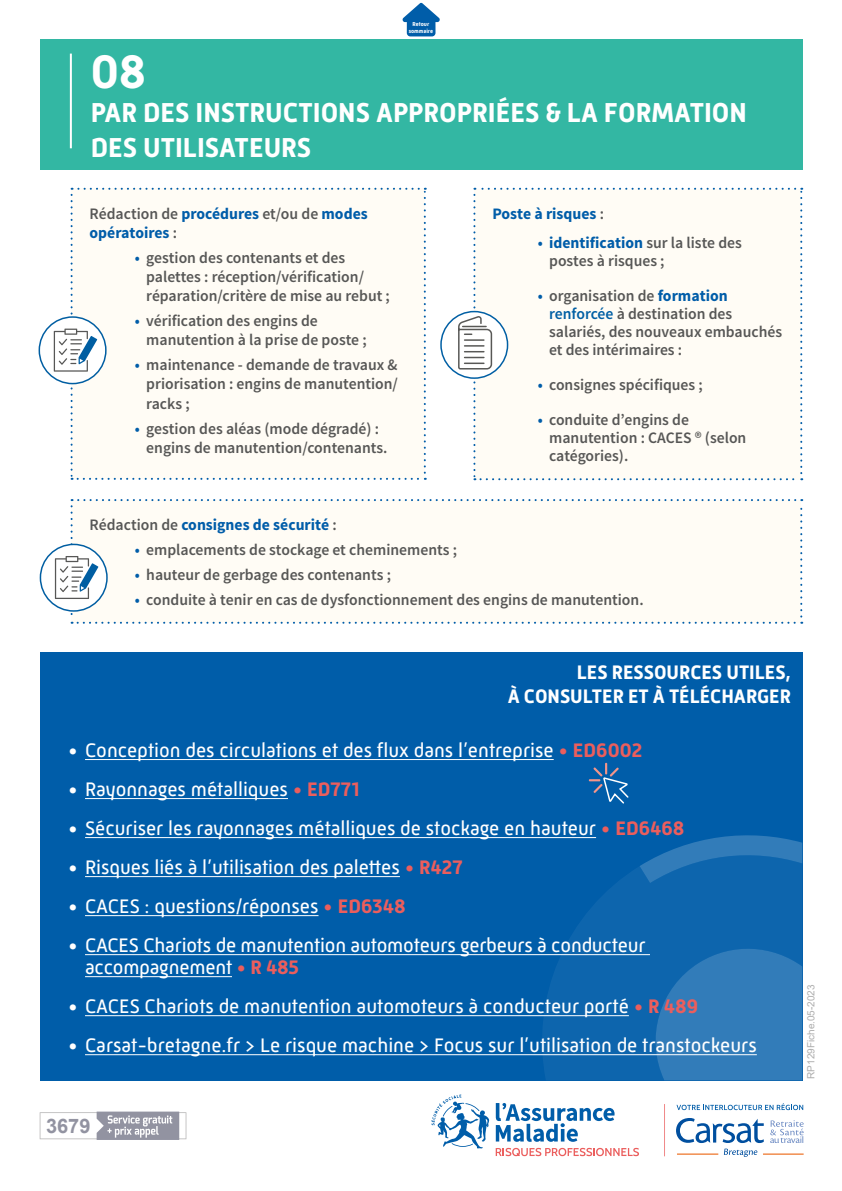
<style>
.page{position:relative;width:842px;height:1191px;background:#fff}
.page>*{position:absolute;margin:0;border:0;box-sizing:border-box;transform-origin:0 0}
.t1{font:700 48px "Mic 32 New";color:#fff}
.t2{font:700 28px/34.4px "Mic 32 New";color:#fff}
.t3{font:20px/22px "Mic 32 New";color:#fff}
.t4{font:700 20px/24px "Mic 32 New";color:#fff;text-align:right}
.t5{font:700 20px "Arial";color:#9293a1}
.t6{font:600 16px/19.2px "Source Sans Pro";color:#575756}
.t7{font:700 16px/19.2px "Source Sans Pro";color:#005da9}
.t8{font:10px "Arial";color:#adadad}
.t9{font:700 5.8px/7px "Mic 32 New";color:#fff;text-align:center}
.s1{font-weight:600;color:#575756}
.s2{color:#005da9}
.s3{font-weight:700;color:#005da9}
.s4{color:#005fa4}
.s5{color:#eb5e5d}
.s6{font-weight:700;color:#eb5e5d}
</style>
<div class="page">
<div style="left:40px;top:652px;width:762px;height:428px;background:#005da9"></div>
<div style="left:40px;top:40px;width:762px;height:130px;background:#33b7a3"></div>
<hr style="left:70px;top:54px;width:2px;height:94px;background:#fff">
<svg style="left:530px;top:837px;width:272px;height:243px;fill:#0d65ad"></svg>
<svg style="left:640px;top:835px;width:162px;height:48px"></svg>
<svg style="left:645px;top:942px;width:157px;height:138px"></svg>
<hr style="left:85px;top:759px;width:469px;height:1px;background:#fff">
<hr style="left:85px;top:798px;width:203px;height:1px;background:#fff">
<hr style="left:85px;top:837px;width:511px;height:1px;background:#fff">
<hr style="left:85px;top:876px;width:315px;height:1px;background:#fff">
<hr style="left:85px;top:915px;width:233px;height:1px;background:#fff">
<hr style="left:85px;top:954px;width:565px;height:1px;background:#fff">
<hr style="left:85px;top:976px;width:147px;height:1px;background:#fff">
<hr style="left:85px;top:1015px;width:544px;height:1px;background:#fff">
<hr style="left:85px;top:1054px;width:672px;height:1px;background:#fff">
<svg style="left:589px;top:762px;width:40px;height:42px"></svg>
<svg style="left:40px;top:544px;width:67px;height:67px"></svg>
<svg style="left:55px;top:499px;width:747px;height:125px"></svg>
<svg style="left:496px;top:1103px;width:118px;height:38px"></svg>
<svg style="left:431px;top:1094px;width:58px;height:54px"></svg>
<svg style="left:496px;top:1147px;width:143px;height:9px"></svg>
<svg style="left:770px;top:1120px;width:34px;height:23px"></svg>
<svg style="left:676px;top:1103px;width:127px;height:7px"></svg>
<svg style="left:664px;top:1104px;width:1px;height:52px"></svg>
<hr style="left:763px;top:1153px;width:41px;height:1px;background:#eb600a">
<svg style="left:676px;top:1118px;width:88px;height:39px"></svg>
<svg style="left:40px;top:1111px;width:146px;height:29px"></svg>
<svg style="left:39px;top:317px;width:67px;height:66px"></svg>
<svg style="left:54px;top:188px;width:372px;height:292px"></svg>
<svg style="left:457px;top:188px;width:345px;height:292px"></svg>
<svg style="left:402px;top:3px;width:38px;height:33px"></svg>
<p class="t9" style="left:409px;top:20px;width:26px">Retour sommaire</p>
<h1 class="t1" style="left:91px;top:44px;width:57px">08</h1>
<h2 class="t2" style="left:91px;top:95px;width:658px">PAR DES INSTRUCTIONS APPROPRIÉES &amp; LA FORMATION<br>DES UTILISATEURS</h2>
<p class="t7" style="left:90px;top:204px;width:280px"><span class="s1">Rédaction de</span> procédures <span class="s1">et/ou de</span> modes opératoires <span class="s1">:</span></p>
<p class="t6" style="left:146px;top:248px;width:245px;text-indent:-11px"><span class="s2">•</span> gestion des contenants et des palettes : réception/vérification/ réparation/critère de mise au rebut ;</p>
<p class="t6" style="left:146px;top:312px;width:222px;text-indent:-11px"><span class="s2">•</span> vérification des engins de manutention à la prise de poste ;</p>
<p class="t6" style="left:146px;top:356px;width:253px;text-align:justify;text-indent:-11px"><span class="s2">•</span> maintenance - demande de travaux &amp; priorisation : engins de manutention/ racks ;</p>
<p class="t6" style="left:146px;top:419px;width:243px;text-indent:-11px"><span class="s2">•</span> gestion des aléas (mode dégradé) : engins de manutention/contenants.</p>
<p class="t7" style="left:492px;top:204px;width:113px">Poste à risques <span class="s1">:</span></p>
<p class="t6" style="left:549px;top:234px;width:194px;line-height:18px;text-indent:-11px"><span class="s2">•</span> <span class="s3">identification</span> sur la liste des postes à risques ;</p>
<p class="t6" style="left:549px;top:287px;width:235px;line-height:18px;text-indent:-11px"><span class="s2">•</span> organisation de <span class="s3">formation </span><span class="s4">renforcée</span> à destination des salariés, des nouveaux embauchés et des intérimaires :</p>
<p class="t6" style="left:538px;top:376px;width:167px"><span class="s2">•</span> consignes spécifiques ;</p>
<p class="t6" style="left:549px;top:411px;width:199px;line-height:18px;text-indent:-11px"><span class="s2">•</span> conduite d’engins de manutention : CACES ® (selon catégories).</p>
<p class="t7" style="left:90px;top:516px;width:249px"><span class="s1">Rédaction de</span> consignes de sécurité <span class="s1">:</span></p>
<p class="t6" style="left:135px;top:540px;width:324px"><span class="s2">•</span> emplacements de stockage et cheminements ;</p>
<p class="t6" style="left:135px;top:565px;width:258px"><span class="s2">•</span> hauteur de gerbage des contenants ;</p>
<p class="t6" style="left:135px;top:590px;width:510px"><span class="s2">•</span> conduite à tenir en cas de dysfonctionnement des engins de manutention.</p>
<p class="t4" style="left:508px;top:660px;width:285px">LES RESSOURCES UTILES,<br>À CONSULTER ET À TÉLÉCHARGER</p>
<p class="t3" style="left:68px;top:739px;width:576px">• Conception des circulations et des flux dans l’entreprise <span class="s5">•</span> <span class="s6">ED6002</span></p>
<p class="t3" style="left:68px;top:778px;width:293px">• Rayonnages métalliques <span class="s5">•</span> <span class="s6">ED771</span></p>
<p class="t3" style="left:68px;top:817px;width:618px">• Sécuriser les rayonnages métalliques de stockage en hauteur <span class="s5">•</span> <span class="s6">ED6468</span></p>
<p class="t3" style="left:68px;top:856px;width:396px">• Risques liés à l’utilisation des palettes <span class="s5">•</span> <span class="s6">R427</span></p>
<p class="t3" style="left:68px;top:895px;width:339px">• CACES : questions/réponses <span class="s5">•</span> <span class="s6">ED6348</span></p>
<p class="t3" style="left:85px;top:934px;width:562px;text-indent:-17px">• CACES Chariots de manutention automoteurs gerbeurs à conducteur accompagnement <span class="s5">•</span> <span class="s6">R 485</span></p>
<p class="t3" style="left:68px;top:995px;width:631px">• CACES Chariots de manutention automoteurs à conducteur porté <span class="s5">•</span> <span class="s6">R 489</span></p>
<p class="t3" style="left:68px;top:1034px;width:690px">• Carsat-bretagne.fr &gt; Le risque machine &gt; Focus sur l’utilisation de transtockeurs</p>
<p class="t5" style="left:46px;top:1111px;width:46px">3679</p>
<p class="t8" style="left:804px;top:1079px;width:96px;rotate:-90deg">RP129Fiche.05-2023</p>
</div>
